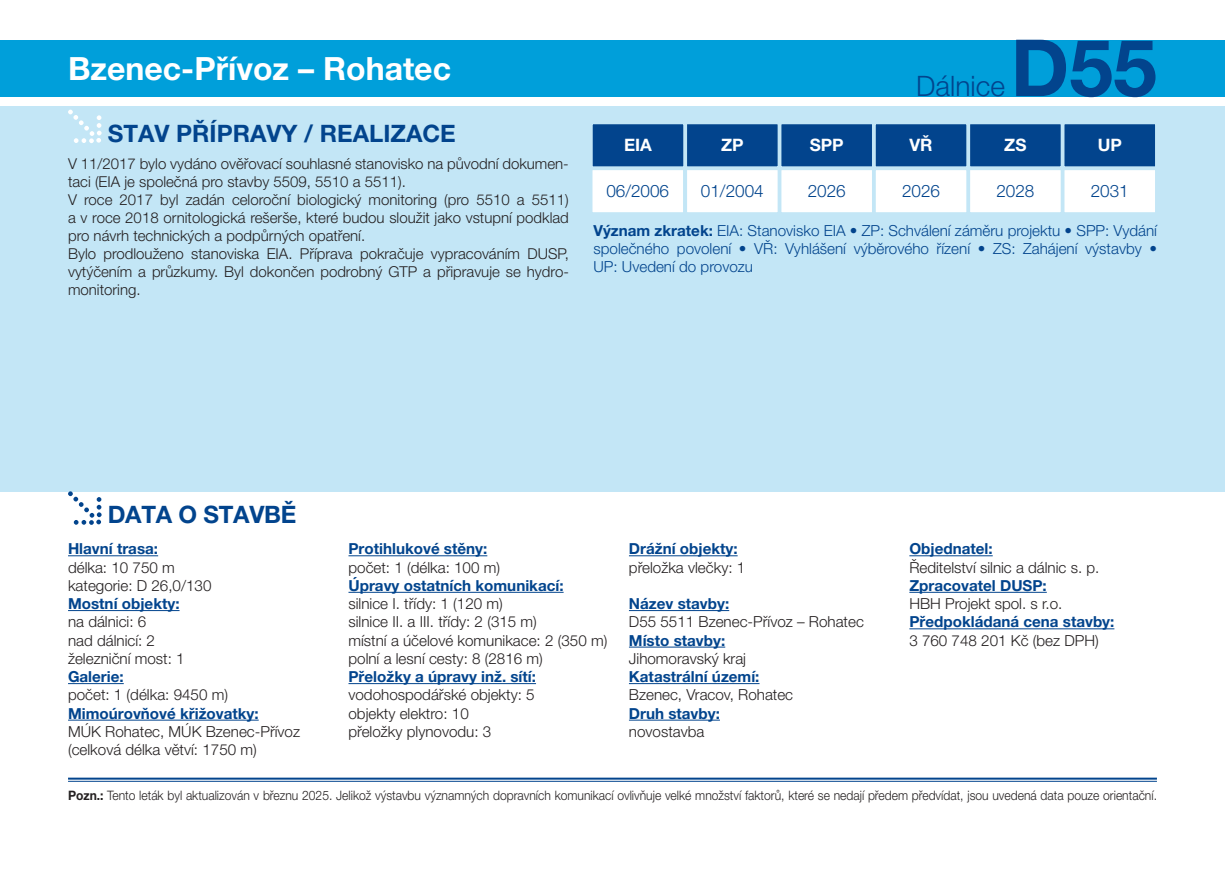
<style>
.page{position:relative;width:1225px;height:874px;background:#fff}
.page>*{position:absolute;margin:0;border:0;box-sizing:border-box;transform-origin:0 0}
.t1{font:700 78.8px "Helvetica Neue LT Pro";color:#02448d}
.t2{font:700 32px "Helvetica Neue LT Pro";color:#fff}
.t3{font:300 28.2px "Helvetica Neue LT Pro";color:#02448d}
.t4{font:700 24px "Helvetica Neue LT Pro";color:#02448d}
.t5{font:300 17.2px "Helvetica Neue LT Pro";color:#02448d}
.t6{font:700 17.2px "Helvetica Neue LT Pro";color:#fff}
.t7{font:300 15.2px/18.2px "Helvetica Neue LT Pro";color:#231f20}
.t8{font:700 15.2px "Helvetica Neue LT Pro";color:#02448d}
.t9{font:300 15.2px/18.2px "Helvetica Neue LT Pro";color:#02448d;text-align:justify}
.t10{font:300 15px/18px "Helvetica Neue LT Pro";color:#231f20}
.t11{font:300 13px "Helvetica Neue LT Pro";color:#231f20;scale:.93 1}
.s1{font-weight:700}
</style>
<div class="page">
<div style="left:0;top:106px;width:1225px;height:385px;background:#c3e6f6"></div>
<svg style="left:68px;top:110px;width:34px;height:33px"></svg>
<hr style="left:68px;top:555px;width:90px;height:1px;background:#02448d">
<hr style="left:68px;top:610px;width:111px;height:1px;background:#02448d">
<hr style="left:68px;top:683px;width:56px;height:1px;background:#02448d">
<hr style="left:68px;top:719px;width:191px;height:1px;background:#02448d">
<hr style="left:348px;top:555px;width:139px;height:1px;background:#02448d">
<hr style="left:348px;top:591px;width:215px;height:1px;background:#02448d">
<hr style="left:348px;top:683px;width:188px;height:1px;background:#02448d">
<hr style="left:629px;top:555px;width:108px;height:1px;background:#02448d">
<hr style="left:629px;top:610px;width:100px;height:1px;background:#02448d">
<hr style="left:629px;top:646px;width:96px;height:1px;background:#02448d">
<hr style="left:629px;top:683px;width:130px;height:1px;background:#02448d">
<hr style="left:629px;top:719px;width:91px;height:1px;background:#02448d">
<hr style="left:909px;top:555px;width:83px;height:1px;background:#02448d">
<hr style="left:909px;top:591px;width:137px;height:1px;background:#02448d">
<hr style="left:909px;top:628px;width:205px;height:1px;background:#02448d">
<div style="left:0;top:40px;width:1225px;height:56px;background:#009fda"></div>
<svg style="left:68px;top:491px;width:34px;height:33px"></svg>
<hr style="left:68px;top:777px;width:1089px;height:2px;background:#02448d">
<hr style="left:68px;top:780px;width:1089px;height:1px;background:#02448d">
<div style="left:1063px;top:123px;width:93px;height:44px;background:#02448d"></div>
<div style="left:1062px;top:122px;width:95px;height:46px;border:2px solid #c3e6f6"></div>
<div style="left:875px;top:123px;width:92px;height:44px;background:#02448d"></div>
<div style="left:874px;top:122px;width:94px;height:46px;border:2px solid #c3e6f6"></div>
<div style="left:969px;top:123px;width:92px;height:44px;background:#02448d"></div>
<div style="left:968px;top:122px;width:94px;height:46px;border:2px solid #c3e6f6"></div>
<div style="left:780px;top:123px;width:93px;height:44px;background:#02448d"></div>
<div style="left:779px;top:122px;width:95px;height:46px;border:2px solid #c3e6f6"></div>
<div style="left:686px;top:123px;width:92px;height:44px;background:#02448d"></div>
<div style="left:685px;top:122px;width:94px;height:46px;border:2px solid #c3e6f6"></div>
<div style="left:592px;top:123px;width:92px;height:44px;background:#02448d"></div>
<div style="left:591px;top:122px;width:94px;height:46px;border:2px solid #c3e6f6"></div>
<div style="left:1063px;top:169px;width:93px;height:44px;background:#fff"></div>
<div style="left:1062px;top:168px;width:95px;height:46px;border:2px solid #c3e6f6"></div>
<div style="left:875px;top:169px;width:92px;height:44px;background:#fff"></div>
<div style="left:874px;top:168px;width:94px;height:46px;border:2px solid #c3e6f6"></div>
<div style="left:969px;top:169px;width:92px;height:44px;background:#fff"></div>
<div style="left:968px;top:168px;width:94px;height:46px;border:2px solid #c3e6f6"></div>
<div style="left:780px;top:169px;width:93px;height:44px;background:#fff"></div>
<div style="left:779px;top:168px;width:95px;height:46px;border:2px solid #c3e6f6"></div>
<div style="left:686px;top:169px;width:92px;height:44px;background:#fff"></div>
<div style="left:685px;top:168px;width:94px;height:46px;border:2px solid #c3e6f6"></div>
<div style="left:591px;top:169px;width:93px;height:44px;background:#fff"></div>
<div style="left:590px;top:168px;width:95px;height:46px;border:2px solid #c3e6f6"></div>
<h2 class="t2" style="left:68px;top:48px;width:384px">Bzenec-Přívoz – Rohatec</h2>
<h3 class="t4" style="left:108px;top:119px;width:350px">STAV PŘÍPRAVY / REALIZACE</h3>
<p class="t10" style="left:68px;top:154px;width:502px">V 11/2017 bylo vydáno ověřovací souhlasné stanovisko na původní dokumen&shy;taci (EIA je společná pro stavby 5509, 5510 a 5511).<br>V roce 2017 byl zadán celoroční biologický monitoring (pro 5510 a 5511) a v roce 2018 ornitologická rešerše, které budou sloužit jako vstupní podklad pro návrh technických a podpůrných opatření.<br>Bylo prodlouženo stanoviska EIA. Příprava pokračuje vypracováním DUSP, vytýčením a průzkumy. Byl dokončen podrobný GTP a připravuje se hydro&shy;monitoring.</p>
<h3 class="t3" style="left:916px;top:69px;width:90px">Dálnice</h3>
<h1 class="t1" style="left:1010px;top:19px;width:148px">D55</h1>
<p class="t6" style="left:624px;top:134px;width:29px">EIA</p>
<p class="t6" style="left:721px;top:134px;width:24px">ZP</p>
<p class="t6" style="left:809px;top:134px;width:35px">SPP</p>
<p class="t6" style="left:909px;top:134px;width:25px">VŘ</p>
<p class="t6" style="left:1004px;top:134px;width:24px">ZS</p>
<p class="t6" style="left:1097px;top:134px;width:26px">UP</p>
<p class="t5" style="left:606px;top:180px;width:64px">06/2006</p>
<p class="t5" style="left:701px;top:180px;width:64px">01/2004</p>
<p class="t5" style="left:807px;top:180px;width:40px">2026</p>
<p class="t5" style="left:902px;top:180px;width:40px">2026</p>
<p class="t5" style="left:996px;top:180px;width:40px">2028</p>
<p class="t5" style="left:1090px;top:180px;width:40px">2031</p>
<p class="t9" style="left:593px;top:221px;width:565px"><span class="s1">Význam zkratek:</span> EIA: Stanovisko EIA • ZP: Schválení záměru projektu • SPP: Vydání společného povolení • VŘ: Vyhlášení výběrového řízení • ZS: Zahájení výstavby • UP: Uvedení do provozu</p>
<h3 class="t4" style="left:108px;top:499px;width:190px">DATA O STAVBĚ</h3>
<p class="t8" style="left:68px;top:539px;width:92px">Hlavní trasa:</p>
<p class="t7" style="left:68px;top:557px;width:145px">délka: 10 750 m kategorie: D 26,0/130</p>
<p class="t8" style="left:68px;top:594px;width:113px">Mostní objekty:</p>
<p class="t7" style="left:68px;top:612px;width:118px">na dálnici: 6<br>nad dálnicí: 2 železniční most: 1</p>
<p class="t8" style="left:68px;top:667px;width:57px">Galerie:</p>
<p class="t7" style="left:68px;top:685px;width:161px">počet: 1 (délka: 9450 m)</p>
<p class="t8" style="left:68px;top:703px;width:192px">Mimoúrovňové křižovatky:</p>
<p class="t7" style="left:68px;top:721px;width:234px">MÚK Rohatec, MÚK Bzenec-Přívoz (celková délka větví: 1750 m)</p>
<p class="t8" style="left:348px;top:539px;width:140px">Protihlukové stěny:</p>
<p class="t7" style="left:348px;top:557px;width:153px">počet: 1 (délka: 100 m)</p>
<p class="t8" style="left:348px;top:575px;width:217px">Úpravy ostatních komunikací:</p>
<p class="t7" style="left:348px;top:594px;width:260px">silnice I. třídy: 1 (120 m)<br>silnice II. a III. třídy: 2 (315 m)<br>místní a účelové komunikace: 2 (350 m) polní a lesní cesty: 8 (2816 m)</p>
<p class="t8" style="left:348px;top:667px;width:189px">Přeložky a úpravy inž. sítí:</p>
<p class="t7" style="left:348px;top:685px;width:188px">vodohospodářské objekty: 5 objekty elektro: 10<br>přeložky plynovodu: 3</p>
<p class="t8" style="left:629px;top:539px;width:110px">Drážní objekty:</p>
<p class="t7" style="left:629px;top:557px;width:118px">přeložka vlečky: 1</p>
<p class="t8" style="left:629px;top:594px;width:102px">Název stavby:</p>
<p class="t7" style="left:629px;top:612px;width:236px">D55 5511 Bzenec-Přívoz – Rohatec</p>
<p class="t8" style="left:629px;top:630px;width:98px">Místo stavby:</p>
<p class="t7" style="left:629px;top:648px;width:119px">Jihomoravský kraj</p>
<p class="t8" style="left:629px;top:667px;width:132px">Katastrální území:</p>
<p class="t7" style="left:629px;top:685px;width:166px">Bzenec, Vracov, Rohatec</p>
<p class="t8" style="left:629px;top:703px;width:92px">Druh stavby:</p>
<p class="t7" style="left:629px;top:721px;width:77px">novostavba</p>
<p class="t8" style="left:909px;top:539px;width:85px">Objednatel:</p>
<p class="t7" style="left:909px;top:557px;width:192px">Ředitelství silnic a dálnic s. p.</p>
<p class="t8" style="left:909px;top:575px;width:139px">Zpracovatel DUSP:</p>
<p class="t7" style="left:909px;top:594px;width:154px">HBH Projekt spol. s r.o.</p>
<p class="t8" style="left:909px;top:612px;width:206px">Předpokládaná cena stavby:</p>
<p class="t7" style="left:909px;top:630px;width:191px">3 760 748 201 Kč (bez DPH)</p>
<p class="t11" style="left:68px;top:786px;width:1172px"><span class="s1">Pozn.:</span> Tento leták byl aktualizován v březnu 2025. Jelikož výstavbu významných dopravních komunikací ovlivňuje velké množství faktorů, které se nedají předem předvídat, jsou uvedená data pouze orientační.</p>
</div>
